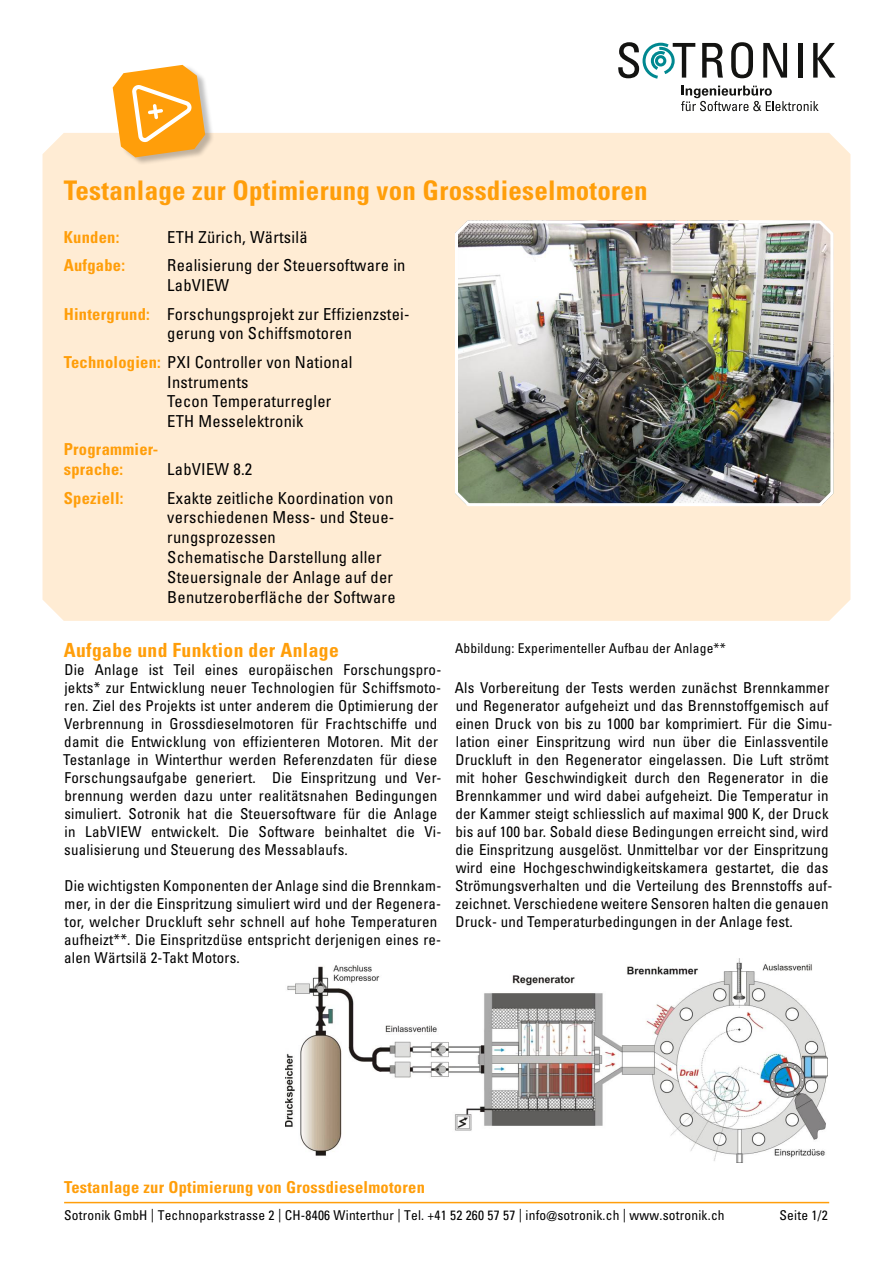
<style>
.page{position:relative;width:893px;height:1263px;background:#fff}
.page>*{position:absolute;margin:0;border:0;box-sizing:border-box;transform-origin:0 0}
.t1{font:700 condensed 27px "Univers";letter-spacing:.01em;color:#ff9e0a}
.t2{font:700 condensed 19.5px "Univers";letter-spacing:.02em;color:#ff9e0a}
.t3{font:condensed 16.5px/19.8px "Univers";letter-spacing:.015em;color:#000}
.t4{font:700 condensed 16.5px/19.8px "Univers";letter-spacing:.015em;color:#ff9e0a}
.t5{font:condensed 15px/18px "Univers";letter-spacing:.015em;color:#000}
.t6{font:condensed 13.5px "Univers";letter-spacing:.015em;color:#000}
.s1{font-weight:700;color:#ff9e0a}
</style>
<div class="page">
<hr style="left:64px;top:1202px;width:765px;height:1px;background:#ff9e0a">
<svg style="left:618px;top:42px;width:217px;height:69px"></svg>
<div style="left:43px;top:133px;width:807px;height:488px;background:#ffecd4"></div>
<img style="left:455px;top:220px;width:378px;height:284px">
<div style="left:455px;top:220px;width:378px;height:286px;border:3px solid #fff;border-radius:12px"></div>
<div style="left:114px;top:64px;width:101px;height:101px;background:#000;opacity:.25"></div>
<svg style="left:113px;top:65px;width:92px;height:92px;background:#fbb447"></svg>
<img style="left:285px;top:958px;width:542px;height:205px">
<h1 class="t1" style="left:64px;top:174px;width:585px">Testanlage zur Optimierung von Grossdieselmotoren</h1>
<p class="t4" style="left:64px;top:227px;width:57px">Kunden:</p>
<p class="t3" style="left:167px;top:227px;width:142px">ETH Zürich, Wärtsilä</p>
<p class="t4" style="left:64px;top:256px;width:63px">Aufgabe:</p>
<p class="t3" style="left:167px;top:255px;width:240px">Realisierung der Steuersoftware in<br>LabVIEW</p>
<p class="t3" style="left:167px;top:304px;width:244px;text-indent:-104px"><span class="s1">Hintergrund:</span> Forschungsprojekt zur Effizienzstei&shy;gerung von Schiffsmotoren</p>
<p class="t3" style="left:167px;top:352px;width:187px;text-indent:-104px"><span class="s1">Technologien:</span> PXI Controller von National<br>Instruments<br>Tecon Temperaturregler<br>ETH Messelektronik</p>
<p class="t4" style="left:64px;top:440px;width:96px">Programmier&shy;sprache:</p>
<p class="t3" style="left:167px;top:459px;width:86px">LabVIEW 8.2</p>
<p class="t4" style="left:64px;top:488px;width:61px">Speziell:</p>
<p class="t3" style="left:167px;top:487px;width:230px">Exakte zeitliche Koordination von verschiedenen Mess- und Steue&shy;rungsprozessen<br>Schematische Darstellung aller<br>Steuersignale der Anlage auf der<br>Benutzeroberfläche der Software</p>
<h2 class="t2" style="left:64px;top:638px;width:276px">Aufgabe und Funktion der Anlage</h2>
<p class="t5" style="left:63px;top:661px;width:380px">Die Anlage ist Teil eines europäischen Forschungspro&shy;jekts* zur Entwicklung neuer Technologien für Schiffsmoto&shy;ren. Ziel des Projekts ist unter anderem die Optimierung der Verbrennung in Grossdieselmotoren für Frachtschiffe und damit die Entwicklung von effizienteren Motoren. Mit der Testanlage in Winterthur werden Referenzdaten für diese Forschungsaufgabe generiert. Die Einspritzung und Ver&shy;brennung werden dazu unter realitätsnahen Bedingungen simuliert. Sotronik hat die Steuersoftware für die Anlage in LabVIEW entwickelt. Die Software beinhaltet die Vi&shy;sualisierung und Steuerung des Messablaufs.</p>
<p class="t5" style="left:64px;top:877px;width:379px">Die wichtigsten Komponenten der Anlage sind die Brennkam&shy;mer, in der die Einspritzung simuliert wird und der Regenera&shy;tor, welcher Druckluft sehr schnell auf hohe Temperaturen aufheizt**. Die Einspritzdüse entspricht derjenigen eines re&shy;alen Wärtsilä 2-Takt Motors.</p>
<p class="t6" style="left:455px;top:639px;width:272px">Abbildung: Experimenteller Aufbau der Anlage**</p>
<p class="t5" style="left:455px;top:679px;width:379px">Als Vorbereitung der Tests werden zunächst Brennkammer und Regenerator aufgeheizt und das Brennstoffgemisch auf einen Druck von bis zu 1000 bar komprimiert. Für die Simu&shy;lation einer Einspritzung wird nun über die Einlassventile Druckluft in den Regenerator eingelassen. Die Luft strömt mit hoher Geschwindigkeit durch den Regenerator in die Brennkammer und wird dabei aufgeheizt. Die Temperatur in der Kammer steigt schliesslich auf maximal 900 K, der Druck bis auf 100 bar. Sobald diese Bedingungen erreicht sind, wird die Einspritzung ausgelöst. Unmittelbar vor der Einspritzung wird eine Hochgeschwindigkeitskamera gestartet, die das Strömungsverhalten und die Verteilung des Brennstoffs auf&shy;zeichnet. Verschiedene weitere Sensoren halten die genauen Druck- und Temperaturbedingungen in der Anlage fest.</p>
<p class="t4" style="left:64px;top:1177px;width:362px">Testanlage zur Optimierung von Grossdieselmotoren</p>
<p class="t6" style="left:64px;top:1207px;width:662px">Sotronik GmbH | Technoparkstrasse 2 | CH-8406 Winterthur | Tel. +41 52 260 57 57 | info@sotronik.ch | www.sotronik.ch</p>
<p class="t6" style="left:780px;top:1207px;width:50px">Seite 1/2</p>
</div>
